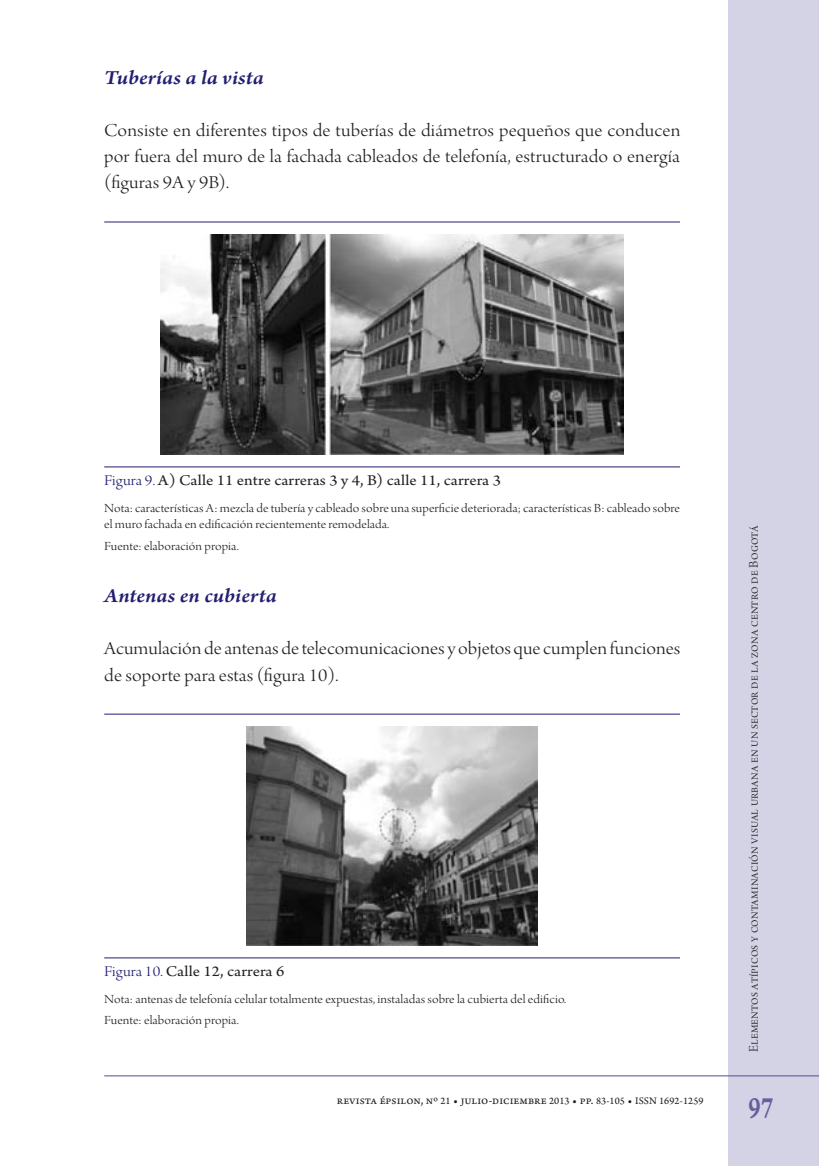
<style>
.page{position:relative;width:819px;height:1166px;background:#fff}
.page>*{position:absolute;margin:0;border:0;box-sizing:border-box;transform-origin:0 0}
.t1{font:31.5px "Arno Pro Smbd Caption";color:#65609b;scale:.75 1}
.t2{font:italic 600 21px "Arno Pro";letter-spacing:.005em;color:#221e72;scale:1.1 1}
.t3{font:19.25px/26.1px "Arno Pro Light Display";letter-spacing:.005em;color:#231f20;text-align:justify;scale:1.1 1}
.t4{font:15.75px "Arno Pro";letter-spacing:.005em;color:#231f20;scale:1.1 1}
.t5{font:14px "Arno Pro Light Display";color:#231f20}
.t6{font:13.12px/16.4px "Arno Pro Light Display";letter-spacing:.005em;color:#231f20;scale:1.1 1}
.t7{font:12.25px "Arno Pro Sm Text";letter-spacing:.01em;color:#231f20}
.s1{font-family:"Arno Pro Light Display";color:#221e72}
.s2{font-size:10.5px}
</style>
<div class="page">
<div style="left:728px;top:0;width:91px;height:1166px;background:#d4d2e5"></div>
<hr style="left:104px;top:1075px;width:715px;height:1px;background:#514e8f">
<hr style="left:104px;top:221px;width:576px;height:1px;background:#221e72">
<hr style="left:104px;top:466px;width:576px;height:1px;background:#221e72">
<img style="left:161px;top:234px;width:462px;height:220px">
<hr style="left:104px;top:714px;width:576px;height:1px;background:#221e72">
<hr style="left:104px;top:957px;width:576px;height:1px;background:#221e72">
<img style="left:246px;top:726px;width:292px;height:219px">
<h2 class="t2" style="left:104px;top:65px;width:146px">Tuberías a la vista</h2>
<h3 class="t3" style="left:104px;top:119px;width:525px">Consiste en diferentes tipos de tuberías de diámetros pequeños que conducen por fuera del muro de la fachada cableados de telefonía, estructurado o energía (figuras 9A y 9B).</h3>
<p class="t4" style="left:104px;top:472px;width:362px"><span class="s1">Figura 9.</span> A) Calle 11 entre carreras 3 y 4, B) calle 11, carrera 3</p>
<p class="t6" style="left:104px;top:500px;width:525px">Nota: características A: mezcla de tubería y cableado sobre una superficie deteriorada; características B: cableado sobre el muro fachada en edificación recientemente remodelada.</p>
<p class="t6" style="left:104px;top:538px;width:124px">Fuente: elaboración propia.</p>
<h2 class="t2" style="left:104px;top:583px;width:158px">Antenas en cubierta</h2>
<h3 class="t3" style="left:104px;top:637px;width:525px">Acumulación de antenas de telecomunicaciones y objetos que cumplen funciones de soporte para estas (figura 10).</h3>
<p class="t4" style="left:104px;top:962px;width:165px"><span class="s1">Figura 10.</span> Calle 12, carrera 6</p>
<p class="t6" style="left:104px;top:989px;width:421px;line-height:21.3px">Nota: antenas de telefonía celular totalmente expuestas, instaladas sobre la cubierta del edificio.<br>Fuente: elaboración propia.</p>
<p class="t7" style="left:337px;top:1093px;width:368px">revista épsilon, nº <span class="s2">21</span> • julio-diciembre <span class="s2">2013</span> • pp. <span class="s2">83-105</span> • <span class="s2">ISSN 1692-1259</span></p>
<p class="t5" style="left:746px;top:1052px;width:528px;rotate:-90deg">Elementos atípicos y contaminación visual urbana en un sector de la zona centro de Bogotá</p>
<h1 class="t1" style="left:748px;top:1088px;width:34px">97</h1>
</div>
